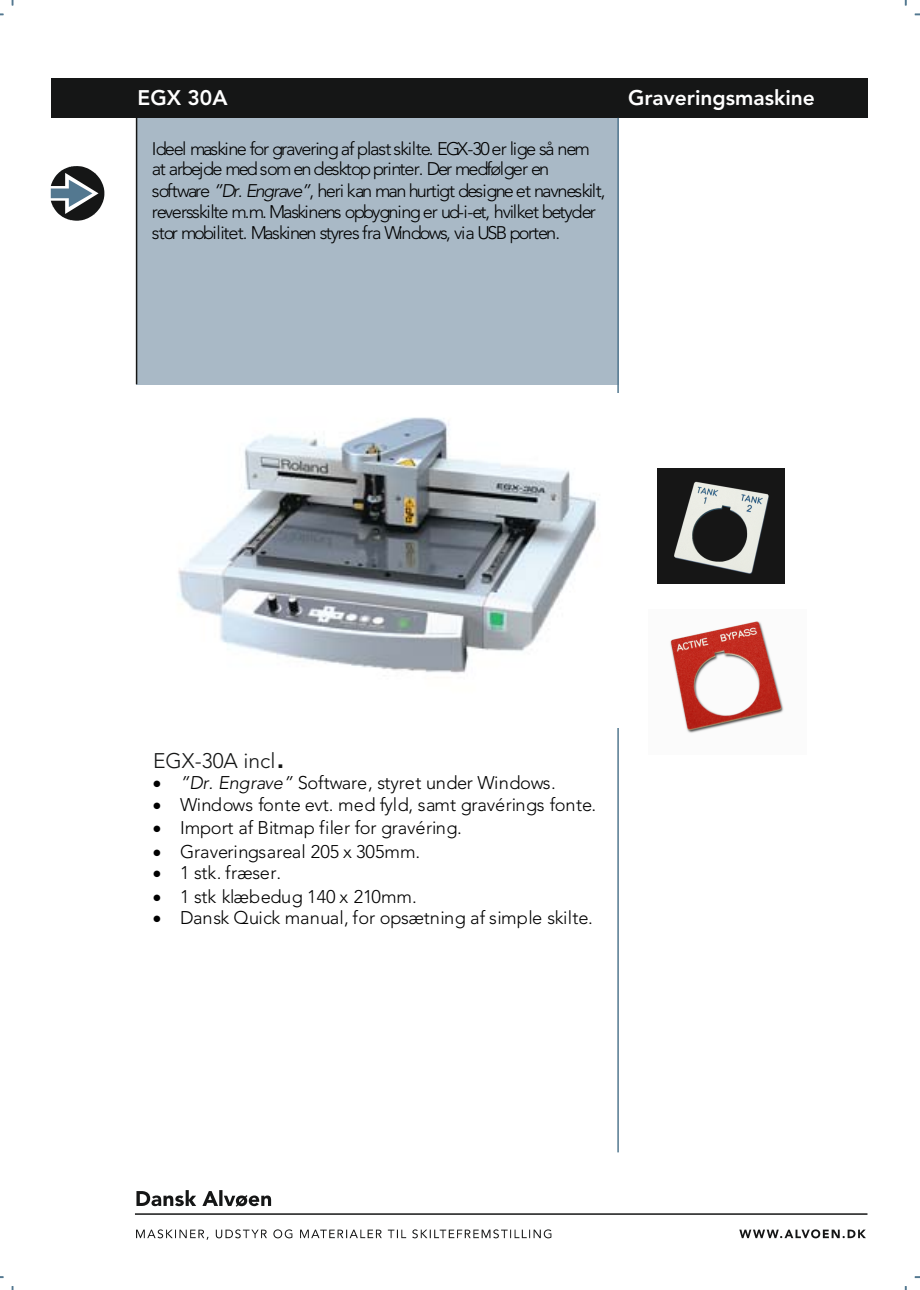
<style>
.page{position:relative;width:920px;height:1290px;background:#fff}
.page>*{position:absolute;margin:0;border:0;box-sizing:border-box;transform-origin:0 0}
.t1{font:800 21px "Avenir LT";color:#fff}
.t2{font:300 21px "Avenir LT";color:#151616}
.t3{font:300 18.3px "Avenir LT";letter-spacing:-.005em;color:#000}
.t4{font:300 18.15px/21.1px "Avenir LT";letter-spacing:-.075em;color:#000}
.s1{font-style:italic}
.s2{font-family:"Arial";font-weight:400;font-size:36px}
</style>
<div class="page">
<div style="left:136px;top:80px;width:482px;height:304px;background:#a9b9c6"></div>
<div style="left:51px;top:78px;width:816px;height:39px;background:#151616"></div>
<hr style="left:135px;top:1213px;width:732px;height:2px;background:#151616">
<svg style="left:51px;top:166px;width:53px;height:55px"></svg>
<hr style="left:136px;top:118px;width:1px;height:266px;background:#151616">
<hr style="left:617px;top:118px;width:2px;height:1034px;background:#537890">
<svg style="left:136px;top:1229px;width:730px;height:11px"></svg>
<svg style="left:136px;top:1190px;width:135px;height:17px"></svg>
<img style="left:177px;top:394px;width:441px;height:333px">
<img style="left:670px;top:621px;width:114px;height:112px">
<img style="left:657px;top:469px;width:127px;height:114px">
<p class="t1" style="left:138px;top:89px;width:91px">EGX 30A</p>
<p class="t1" style="left:628px;top:89px;width:188px">Graveringsmaskine</p>
<p class="t4" style="left:152px;top:139px;width:455px">Ideel maskine for gravering af plast skilte. EGX-30er lige så nem at arbejde med somen desktop printer. Der medfølger en software <span class="s1">”Dr. Engrave”</span>, heri kan man hurtigt designe et navneskilt, reversskilte m.m. Maskinens opbygning er ud-i-et, hvilket betyder stor mobilitet. Maskinen styres fra Windows, via USB porten.</p>
<p class="t2" style="left:153px;top:752px;width:134px">EGX-30A incl<span class="s2">.</span></p>
<p class="t3" style="left:153px;top:776px;width:405px">• <span class="s1">”Dr. Engrave”</span> Software, styret under Windows.</p>
<p class="t3" style="left:153px;top:797px;width:445px">• Windows fonte evt. med fyld, samt gravérings fonte.</p>
<p class="t3" style="left:153px;top:821px;width:311px">• Import af Bitmap filer for gravéring.</p>
<p class="t3" style="left:153px;top:844px;width:269px">• Graveringsareal 205 x 305mm.</p>
<p class="t3" style="left:153px;top:866px;width:130px">• 1 stk. fræser.</p>
<p class="t3" style="left:153px;top:889px;width:265px">• 1 stk klæbedug 140 x 210mm.</p>
<p class="t3" style="left:153px;top:911px;width:441px">• Dansk Quick manual, for opsætning af simple skilte.</p>
</div>
